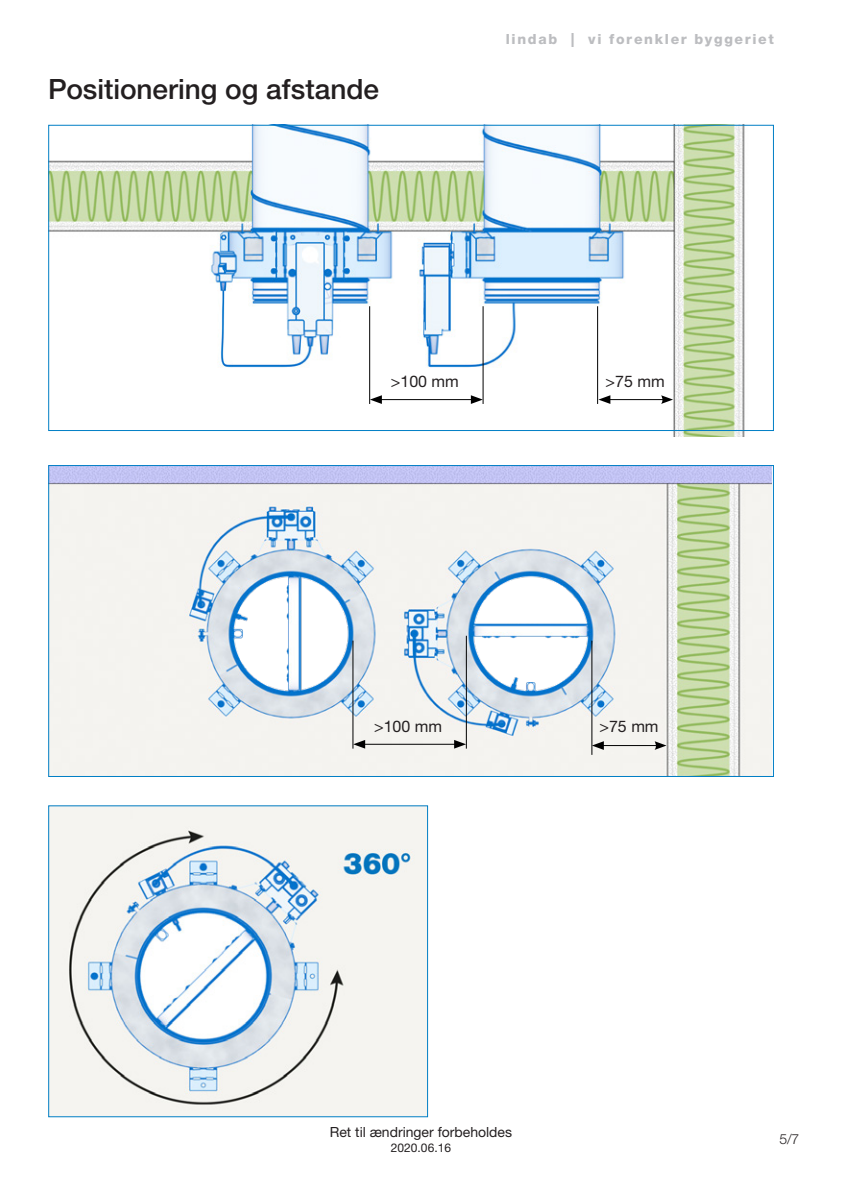
<style>
.page{position:relative;width:842px;height:1191px;background:#fff}
.page>*{position:absolute;margin:0;border:0;box-sizing:border-box;transform-origin:0 0}
.Heading_-_14_20_Blac{font:500 28px "Helvetica Neue LT Pro";color:#231f20}
.Mått_text{font:16px "Helvetica Neue LT Pro";color:#231f20}
.t1{font:800 14px "Helvetica Neue LT Pro";letter-spacing:.12em;color:#bcbdc0}
.t2{font:14px "Helvetica Neue LT Pro";color:#231f20}
.t3{font:300 14px "Helvetica Neue LT Pro";color:#231f20}
.t4{font:12px "Helvetica Neue LT Pro";color:#231f20}
</style>
<div class="page">
<img style="left:50px;top:467px;width:721px;height:308px">
<img style="left:50px;top:127px;width:695px;height:310px">
<img style="left:50px;top:807px;width:376px;height:308px">
<div style="left:48px;top:805px;width:380px;height:312px;border:1px solid #007ec5"></div>
<hr style="left:379px;top:399px;width:95px;height:1px;background:#000">
<svg style="left:370px;top:395px;width:12px;height:9px"></svg>
<svg style="left:471px;top:395px;width:12px;height:9px"></svg>
<hr style="left:362px;top:744px;width:95px;height:1px;background:#000">
<svg style="left:354px;top:740px;width:11px;height:8px"></svg>
<svg style="left:454px;top:740px;width:12px;height:8px"></svg>
<hr style="left:369px;top:306px;width:1px;height:98px;background:#000">
<hr style="left:353px;top:640px;width:1px;height:108px;background:#000">
<hr style="left:483px;top:306px;width:1px;height:98px;background:#000">
<hr style="left:466px;top:636px;width:1px;height:112px;background:#000">
<hr style="left:597px;top:306px;width:1px;height:98px;background:#000">
<hr style="left:591px;top:640px;width:1px;height:115px;background:#000">
<hr style="left:607px;top:399px;width:57px;height:1px;background:#000">
<svg style="left:598px;top:395px;width:12px;height:9px"></svg>
<svg style="left:661px;top:395px;width:12px;height:9px"></svg>
<hr style="left:601px;top:745px;width:57px;height:1px;background:#000">
<svg style="left:592px;top:741px;width:12px;height:9px"></svg>
<svg style="left:654px;top:741px;width:12px;height:9px"></svg>
<p class="Heading_-_14_20_Blac" style="left:48px;top:73px;width:332px">Positionering og afstande</p>
<p class="t1" style="left:506px;top:31px;width:270px">lindab | vi forenkler byggeriet</p>
<p class="Mått_text" style="left:391px;top:372px;width:70px">&gt;100 mm</p>
<p class="Mått_text" style="left:606px;top:372px;width:61px">&gt;75 mm</p>
<p class="Mått_text" style="left:374px;top:716px;width:70px">&gt;100 mm</p>
<p class="Mått_text" style="left:599px;top:716px;width:61px">&gt;75 mm</p>
<p class="t2" style="left:330px;top:1123px;width:184px">Ret til ændringer forbeholdes</p>
<p class="t4" style="left:391px;top:1140px;width:62px">2020.06.16</p>
<p class="t3" style="left:780px;top:1130px;width:21px">5/7</p>
</div>
